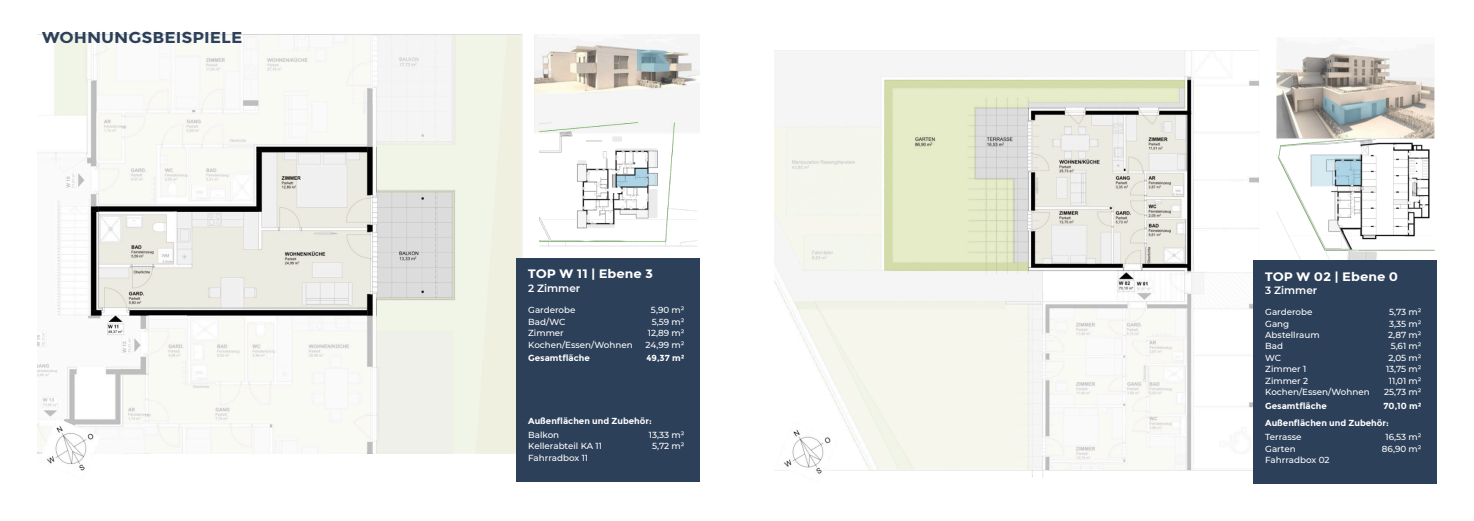
<style>
.page{position:relative;width:1474px;height:521px;background:#fff}
.page>*{position:absolute;margin:0;border:0;box-sizing:border-box;transform-origin:0 0}
.t1{font:700 15.75px "Montserrat";color:#2d405a;scale:1.1 1}
.t2{font:700 12.25px "Montserrat";color:#fff;scale:1.1 1}
.t3{font:600 10.5px "Montserrat";color:#fff}
.t4{font:500 8.75px "Montserrat";color:#fff}
.t5{font:700 8.75px "Montserrat";color:#fff}
</style>
<div class="page">
<img style="left:774px;top:50px;width:660px;height:427px">
<div style="left:1253px;top:260px;width:183px;height:224px;background:#2d405a"></div>
<img style="left:775px;top:421px;width:63px;height:56px">
<img style="left:37px;top:35px;width:662px;height:419px">
<div style="left:516px;top:258px;width:183px;height:223px;background:#2d405a"></div>
<img style="left:38px;top:418px;width:63px;height:53px">
<p class="t1" style="left:42px;top:28px;width:184px">WOHNUNGSBEISPIELE</p>
<p class="t2" style="left:528px;top:266px;width:115px">TOP W 11 | Ebene 3</p>
<p class="t3" style="left:528px;top:281px;width:54px">2 Zimmer</p>
<p class="t4" style="left:528px;top:304px;width:49px">Garderobe</p>
<p class="t4" style="left:651px;top:304px;width:35px">5,90 m²</p>
<p class="t4" style="left:528px;top:316px;width:39px">Bad/WC</p>
<p class="t4" style="left:652px;top:316px;width:34px">5,59 m²</p>
<p class="t4" style="left:528px;top:327px;width:37px">Zimmer</p>
<p class="t4" style="left:528px;top:339px;width:106px">Kochen/Essen/Wohnen</p>
<p class="t4" style="left:647px;top:327px;width:38px">12,89 m²</p>
<p class="t4" style="left:645px;top:339px;width:41px">24,99 m²</p>
<p class="t5" style="left:528px;top:353px;width:63px">Gesamtfläche</p>
<p class="t5" style="left:646px;top:353px;width:40px">49,37 m²</p>
<p class="t5" style="left:528px;top:415px;width:125px">Außenflächen und Zubehör:</p>
<p class="t4" style="left:528px;top:429px;width:33px">Balkon</p>
<p class="t4" style="left:528px;top:441px;width:75px">Kellerabteil KA 11</p>
<p class="t4" style="left:528px;top:452px;width:61px">Fahrradbox 11</p>
<p class="t4" style="left:649px;top:429px;width:37px">13,33 m²</p>
<p class="t4" style="left:652px;top:441px;width:34px">5,72 m²</p>
<p class="t2" style="left:1264px;top:269px;width:123px">TOP W 02 | Ebene 0</p>
<p class="t3" style="left:1265px;top:284px;width:54px">3 Zimmer</p>
<p class="t4" style="left:1265px;top:306px;width:49px">Garderobe</p>
<p class="t4" style="left:1389px;top:306px;width:34px">5,73 m²</p>
<p class="t4" style="left:1265px;top:318px;width:26px">Gang</p>
<p class="t4" style="left:1265px;top:330px;width:56px">Abstellraum</p>
<p class="t4" style="left:1389px;top:318px;width:34px">3,35 m²</p>
<p class="t4" style="left:1388px;top:330px;width:35px">2,87 m²</p>
<p class="t4" style="left:1265px;top:341px;width:19px">Bad</p>
<p class="t4" style="left:1390px;top:341px;width:32px">5,61 m²</p>
<p class="t4" style="left:1265px;top:352px;width:17px">WC</p>
<p class="t4" style="left:1388px;top:352px;width:35px">2,05 m²</p>
<p class="t4" style="left:1265px;top:364px;width:43px">Zimmer 1</p>
<p class="t4" style="left:1385px;top:364px;width:37px">13,75 m²</p>
<p class="t4" style="left:1388px;top:375px;width:34px">11,01 m²</p>
<p class="t4" style="left:1384px;top:386px;width:39px">25,73 m²</p>
<p class="t4" style="left:1385px;top:432px;width:38px">16,53 m²</p>
<p class="t4" style="left:1381px;top:443px;width:41px">86,90 m²</p>
<p class="t4" style="left:1265px;top:375px;width:45px">Zimmer 2</p>
<p class="t4" style="left:1265px;top:386px;width:106px">Kochen/Essen/Wohnen</p>
<p class="t5" style="left:1265px;top:400px;width:63px">Gesamtfläche</p>
<p class="t4" style="left:1265px;top:432px;width:38px">Terrasse</p>
<p class="t4" style="left:1265px;top:455px;width:66px">Fahrradbox 02</p>
<p class="t5" style="left:1383px;top:400px;width:40px">70,10 m²</p>
<p class="t5" style="left:1265px;top:418px;width:125px">Außenflächen und Zubehör:</p>
<p class="t4" style="left:1265px;top:443px;width:32px">Garten</p>
</div>
